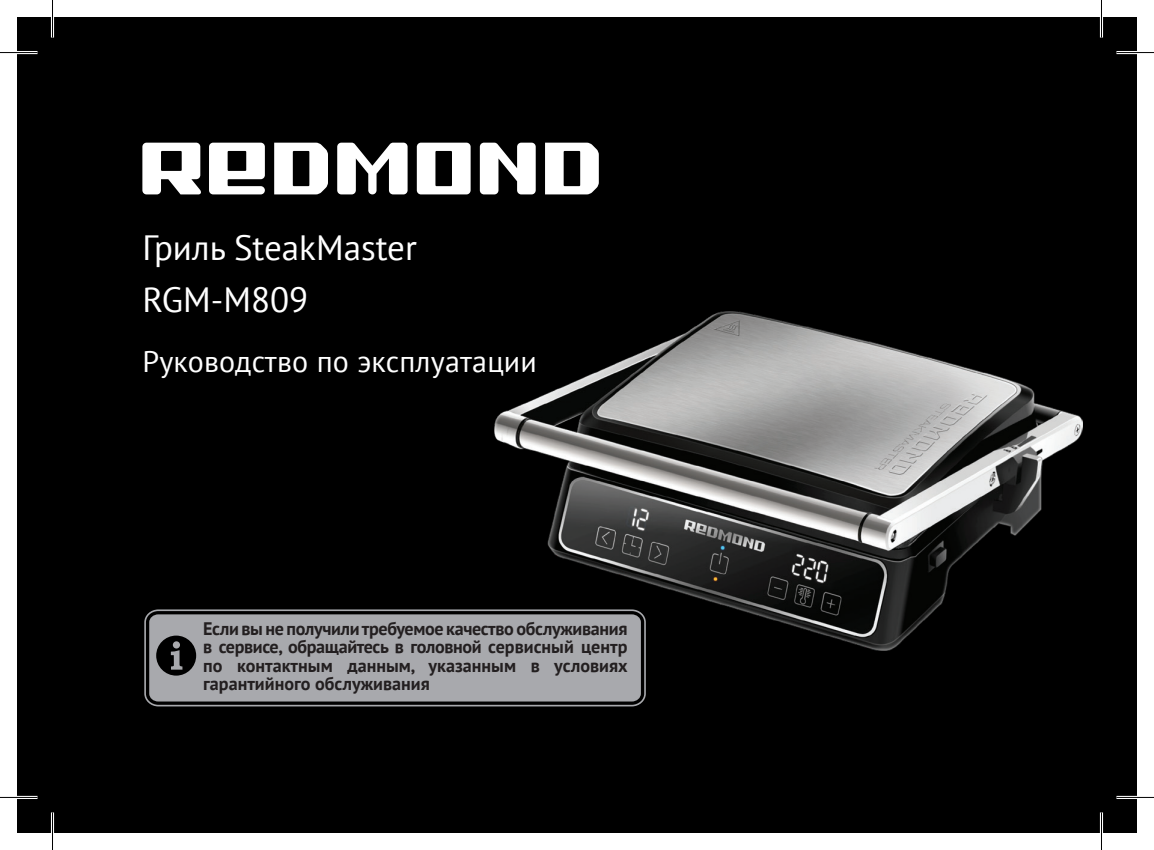
<style>
.page{position:relative;width:1154px;height:850px;background:#fff}
.page>*{position:absolute;margin:0;border:0;box-sizing:border-box;transform-origin:0 0}
.t1{font:35px "PT Sans";color:#fff}
.t2{font:30px "PT Sans";letter-spacing:.005em;color:#fff}
.t3{font:700 18px/18px "PT Sans";color:#231f20;text-align:justify}
</style>
<div class="page">
<div style="left:17px;top:17px;width:1120px;height:815px;background:#000"></div>
<svg style="left:545px;top:143px;width:54px;height:51px"></svg>
<svg style="left:480px;top:143px;width:56px;height:51px"></svg>
<svg style="left:417px;top:143px;width:54px;height:51px"></svg>
<svg style="left:337px;top:143px;width:71px;height:51px"></svg>
<svg style="left:274px;top:143px;width:54px;height:51px"></svg>
<svg style="left:209px;top:143px;width:56px;height:51px"></svg>
<svg style="left:142px;top:143px;width:59px;height:51px"></svg>
<div style="left:149px;top:614px;width:492px;height:87px;background:#a8a9ad;border-radius:9px"></div>
<div style="left:144px;top:609px;width:502px;height:97px;border:2px solid #a8a9ad;border-radius:13px"></div>
<svg style="left:156px;top:635px;width:40px;height:40px"></svg>
<img style="left:495px;top:311px;width:587px;height:339px">
<hr style="left:0;top:51px;width:38px;height:3px;background:#fff">
<hr style="left:1116px;top:51px;width:38px;height:3px;background:#fff">
<hr style="left:0;top:795px;width:38px;height:3px;background:#fff">
<hr style="left:1116px;top:795px;width:38px;height:3px;background:#fff">
<hr style="left:51px;top:0;width:3px;height:38px;background:#fff">
<hr style="left:51px;top:812px;width:3px;height:37px;background:#fff">
<hr style="left:1100px;top:0;width:3px;height:38px;background:#fff">
<hr style="left:1100px;top:812px;width:3px;height:37px;background:#fff">
<hr style="left:0;top:52px;width:38px;height:1px;background:#000">
<hr style="left:1116px;top:52px;width:38px;height:1px;background:#000">
<hr style="left:0;top:796px;width:38px;height:1px;background:#000">
<hr style="left:1116px;top:796px;width:38px;height:1px;background:#000">
<hr style="left:52px;top:0;width:1px;height:38px;background:#000">
<hr style="left:52px;top:812px;width:1px;height:37px;background:#000">
<hr style="left:1101px;top:0;width:1px;height:38px;background:#000">
<hr style="left:1101px;top:812px;width:1px;height:37px;background:#000">
<p class="t1" style="left:142px;top:225px;width:276px">Гриль SteakMaster</p>
<p class="t1" style="left:142px;top:276px;width:167px">RGM-M809</p>
<p class="t2" style="left:142px;top:342px;width:396px">Руководство по эксплуатации</p>
<p class="t3" style="left:203px;top:619px;width:426px">Если вы не получили требуемое качество обслуживания в сервисе, обращайтесь в головной сервисный центр по контактным данным, указанным в условиях гарантийного обслуживания</p>
</div>
